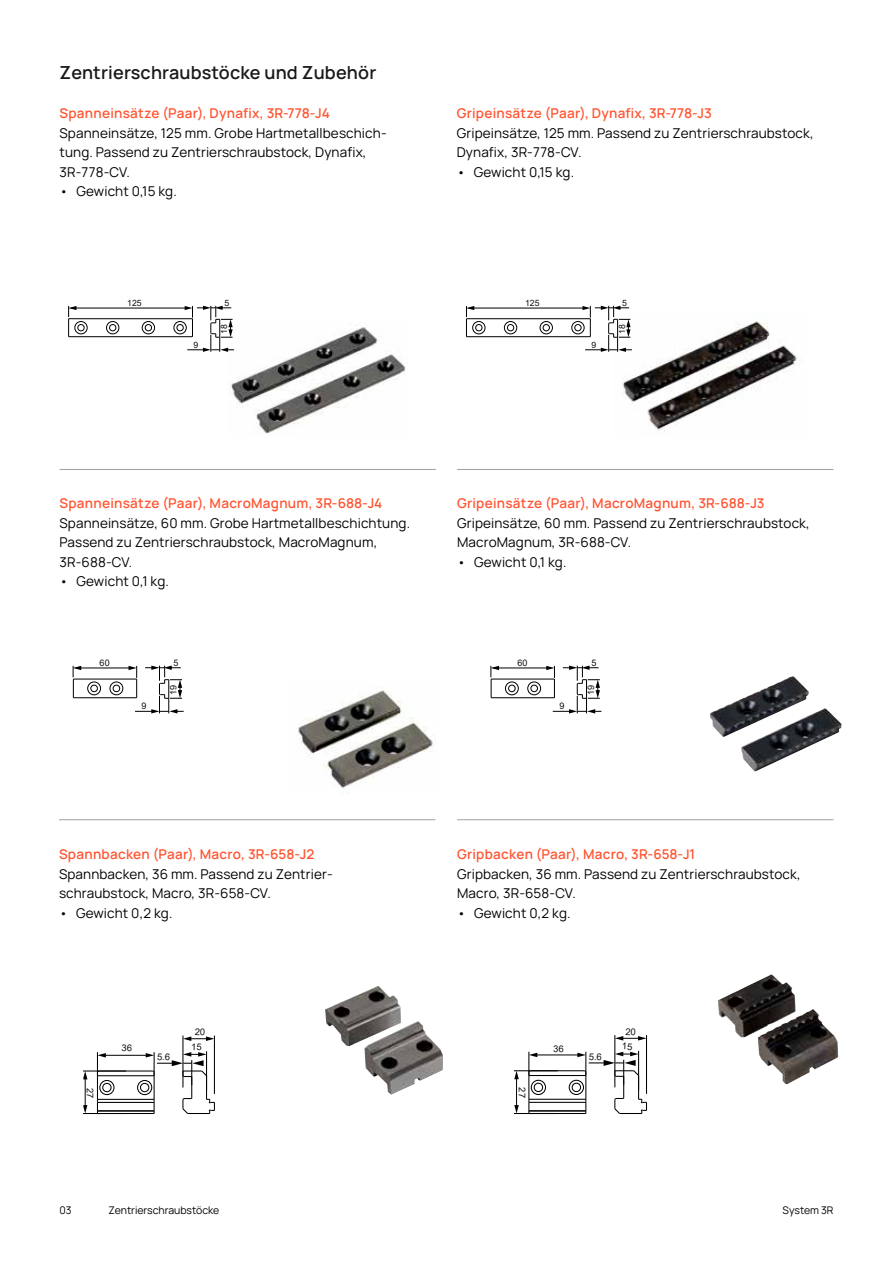
<style>
.page{position:relative;width:893px;height:1263px;background:#fff}
.page>*{position:absolute;margin:0;border:0;box-sizing:border-box;transform-origin:0 0}
.t1{font:600 18px "Manrope";letter-spacing:.01em;color:#191919}
.t2{font:13.5px/19.5px "Manrope";letter-spacing:.01em;color:#000}
.t3{font:600 13.5px "Manrope";letter-spacing:.02em;color:#ff5532}
.t4{font:10.5px "Manrope";color:#000}
.t5{font:9.3px/14.7px "Arial";color:#13110c;text-align:center}
.t6{font:9px "Arial";color:#13110c}
.t7{font:8.7px "Arial";color:#13110c}
</style>
<div class="page">
<hr style="left:457px;top:819px;width:376px;height:1px;background:#a0a0a0">
<hr style="left:457px;top:469px;width:376px;height:1px;background:#a0a0a0">
<hr style="left:59px;top:819px;width:376px;height:1px;background:#a0a0a0">
<hr style="left:60px;top:469px;width:376px;height:1px;background:#a0a0a0">
<img style="left:718px;top:974px;width:120px;height:110px">
<img style="left:325px;top:986px;width:118px;height:109px">
<img style="left:298px;top:690px;width:135px;height:103px">
<img style="left:710px;top:676px;width:132px;height:95px">
<img style="left:228px;top:327px;width:177px;height:107px">
<img style="left:622px;top:321px;width:178px;height:111px">
<hr style="left:69px;top:336px;width:123px;height:1px;background:#000">
<hr style="left:69px;top:318px;width:123px;height:1px;background:#000">
<hr style="left:75px;top:308px;width:111px;height:1px;background:#000">
<svg style="left:68px;top:306px;width:8px;height:31px"></svg>
<div style="left:106px;top:321px;width:13px;height:13px;border:1px solid #000;border-radius:50%"></div>
<div style="left:74px;top:321px;width:14px;height:13px;border:1px solid #000;border-radius:50%"></div>
<div style="left:173px;top:321px;width:14px;height:13px;border:1px solid #000;border-radius:50%"></div>
<div style="left:142px;top:321px;width:13px;height:13px;border:1px solid #000;border-radius:50%"></div>
<div style="left:109px;top:324px;width:7px;height:7px;border:1px solid #000;border-radius:50%"></div>
<div style="left:145px;top:324px;width:7px;height:7px;border:1px solid #000;border-radius:50%"></div>
<div style="left:77px;top:324px;width:8px;height:7px;border:1px solid #000;border-radius:50%"></div>
<div style="left:176px;top:324px;width:8px;height:7px;border:1px solid #000;border-radius:50%"></div>
<svg style="left:185px;top:306px;width:49px;height:46px"></svg>
<hr style="left:466px;top:336px;width:124px;height:1px;background:#000">
<hr style="left:466px;top:318px;width:124px;height:1px;background:#000">
<hr style="left:473px;top:308px;width:111px;height:1px;background:#000">
<svg style="left:466px;top:306px;width:8px;height:31px"></svg>
<div style="left:504px;top:321px;width:13px;height:13px;border:1px solid #000;border-radius:50%"></div>
<div style="left:472px;top:321px;width:13px;height:13px;border:1px solid #000;border-radius:50%"></div>
<div style="left:571px;top:321px;width:14px;height:13px;border:1px solid #000;border-radius:50%"></div>
<div style="left:540px;top:321px;width:13px;height:13px;border:1px solid #000;border-radius:50%"></div>
<div style="left:507px;top:324px;width:7px;height:7px;border:1px solid #000;border-radius:50%"></div>
<div style="left:543px;top:324px;width:7px;height:7px;border:1px solid #000;border-radius:50%"></div>
<div style="left:475px;top:324px;width:7px;height:7px;border:1px solid #000;border-radius:50%"></div>
<div style="left:574px;top:324px;width:8px;height:7px;border:1px solid #000;border-radius:50%"></div>
<svg style="left:582px;top:306px;width:50px;height:46px"></svg>
<hr style="left:73px;top:697px;width:64px;height:1px;background:#000">
<hr style="left:73px;top:678px;width:64px;height:1px;background:#000">
<hr style="left:80px;top:668px;width:50px;height:1px;background:#000">
<svg style="left:73px;top:666px;width:8px;height:32px"></svg>
<div style="left:87px;top:681px;width:14px;height:14px;border:1px solid #000;border-radius:50%"></div>
<div style="left:109px;top:681px;width:14px;height:14px;border:1px solid #000;border-radius:50%"></div>
<div style="left:90px;top:685px;width:8px;height:7px;border:1px solid #000;border-radius:50%"></div>
<div style="left:113px;top:685px;width:7px;height:7px;border:1px solid #000;border-radius:50%"></div>
<svg style="left:129px;top:665px;width:55px;height:48px"></svg>
<hr style="left:491px;top:697px;width:63px;height:1px;background:#000">
<hr style="left:491px;top:678px;width:63px;height:1px;background:#000">
<hr style="left:498px;top:668px;width:50px;height:1px;background:#000">
<svg style="left:490px;top:666px;width:9px;height:32px"></svg>
<div style="left:505px;top:681px;width:14px;height:14px;border:1px solid #000;border-radius:50%"></div>
<div style="left:527px;top:681px;width:14px;height:14px;border:1px solid #000;border-radius:50%"></div>
<div style="left:508px;top:685px;width:8px;height:7px;border:1px solid #000;border-radius:50%"></div>
<div style="left:530px;top:685px;width:8px;height:7px;border:1px solid #000;border-radius:50%"></div>
<svg style="left:546px;top:665px;width:55px;height:48px"></svg>
<hr style="left:529px;top:1099px;width:57px;height:1px;background:#000">
<hr style="left:529px;top:1102px;width:57px;height:1px;background:#000">
<hr style="left:529px;top:1113px;width:57px;height:1px;background:#000">
<svg style="left:615px;top:1036px;width:31px;height:4px"></svg>
<hr style="left:614px;top:1035px;width:1px;height:52px;background:#000">
<hr style="left:638px;top:1051px;width:1px;height:39px;background:#000">
<hr style="left:646px;top:1035px;width:1px;height:59px;background:#000">
<hr style="left:536px;top:1054px;width:43px;height:1px;background:#000">
<svg style="left:514px;top:1071px;width:5px;height:42px"></svg>
<hr style="left:514px;top:1070px;width:44px;height:1px;background:#000">
<hr style="left:514px;top:1113px;width:42px;height:1px;background:#000">
<div style="left:569px;top:1080px;width:15px;height:15px;border:1px solid #000;border-radius:50%"></div>
<div style="left:531px;top:1080px;width:15px;height:15px;border:1px solid #000;border-radius:50%"></div>
<div style="left:572px;top:1083px;width:9px;height:9px;border:1px solid #000;border-radius:50%"></div>
<div style="left:534px;top:1083px;width:9px;height:9px;border:1px solid #000;border-radius:50%"></div>
<hr style="left:529px;top:1075px;width:57px;height:1px;background:#000">
<hr style="left:530px;top:1070px;width:54px;height:1px;background:#000">
<hr style="left:529px;top:1110px;width:57px;height:1px;background:#000">
<svg style="left:528px;top:1052px;width:9px;height:61px"></svg>
<hr style="left:97px;top:1099px;width:57px;height:1px;background:#000">
<hr style="left:97px;top:1102px;width:57px;height:1px;background:#000">
<hr style="left:97px;top:1113px;width:57px;height:1px;background:#000">
<svg style="left:183px;top:1036px;width:31px;height:5px"></svg>
<hr style="left:182px;top:1035px;width:1px;height:52px;background:#000">
<hr style="left:206px;top:1051px;width:1px;height:39px;background:#000">
<hr style="left:214px;top:1035px;width:1px;height:59px;background:#000">
<hr style="left:104px;top:1055px;width:43px;height:1px;background:#000">
<svg style="left:83px;top:1071px;width:4px;height:42px"></svg>
<hr style="left:83px;top:1070px;width:43px;height:1px;background:#000">
<hr style="left:83px;top:1113px;width:42px;height:1px;background:#000">
<div style="left:137px;top:1080px;width:15px;height:15px;border:1px solid #000;border-radius:50%"></div>
<div style="left:99px;top:1080px;width:16px;height:15px;border:1px solid #000;border-radius:50%"></div>
<div style="left:140px;top:1083px;width:9px;height:9px;border:1px solid #000;border-radius:50%"></div>
<div style="left:102px;top:1083px;width:10px;height:9px;border:1px solid #000;border-radius:50%"></div>
<hr style="left:97px;top:1075px;width:57px;height:1px;background:#000">
<hr style="left:99px;top:1070px;width:54px;height:1px;background:#000">
<hr style="left:97px;top:1110px;width:57px;height:1px;background:#000">
<svg style="left:96px;top:1052px;width:10px;height:61px"></svg>
<svg style="left:577px;top:1052px;width:70px;height:62px"></svg>
<svg style="left:146px;top:1052px;width:69px;height:62px"></svg>
<h1 class="t1" style="left:60px;top:58px;width:318px">Zentrierschraubstöcke und Zubehör</h1>
<p class="t3" style="left:60px;top:102px;width:272px">Spanneinsätze (Paar), Dynafix, 3R-778-J4</p>
<p class="t2" style="left:60px;top:122px;width:329px">Spanneinsätze, 125 mm. Grobe Hartmetallbeschich&shy;tung. Passend zu Zentrierschraubstock, Dynafix,<br>3R-778-CV.</p>
<p class="t2" style="left:60px;top:181px;width:119px">• Gewicht 0,15 kg.</p>
<p class="t3" style="left:457px;top:102px;width:256px">Gripeinsätze (Paar), Dynafix, 3R-778-J3</p>
<p class="t2" style="left:457px;top:122px;width:358px">Gripeinsätze, 125 mm. Passend zu Zentrierschraubstock,<br>Dynafix, 3R-778-CV.</p>
<p class="t2" style="left:457px;top:161px;width:119px">• Gewicht 0,15 kg.</p>
<p class="t7" style="left:127px;top:297px;width:16px">125</p>
<p class="t7" style="left:224px;top:297px;width:6px">5</p>
<p class="t7" style="left:525px;top:297px;width:16px">125</p>
<p class="t7" style="left:622px;top:297px;width:6px">5</p>
<p class="t7" style="left:218px;top:334px;width:11px;rotate:-90deg">18</p>
<p class="t7" style="left:616px;top:334px;width:11px;rotate:-90deg">18</p>
<p class="t7" style="left:194px;top:338px;width:6px">9</p>
<p class="t7" style="left:591px;top:338px;width:6px">9</p>
<p class="t3" style="left:60px;top:492px;width:324px">Spanneinsätze (Paar), MacroMagnum, 3R-688-J4</p>
<p class="t2" style="left:60px;top:512px;width:352px">Spanneinsätze, 60 mm. Grobe Hartmetallbeschichtung.<br>Passend zu Zentrierschraubstock, MacroMagnum,<br>3R-688-CV.</p>
<p class="t2" style="left:60px;top:570px;width:111px">• Gewicht 0,1 kg.</p>
<p class="t3" style="left:457px;top:492px;width:309px">Gripeinsätze (Paar), MacroMagnum, 3R-688-J3</p>
<p class="t2" style="left:457px;top:512px;width:354px">Gripeinsätze, 60 mm. Passend zu Zentrierschraubstock,<br>MacroMagnum, 3R-688-CV.</p>
<p class="t2" style="left:457px;top:551px;width:111px">• Gewicht 0,1 kg.</p>
<p class="t6" style="left:100px;top:656px;width:12px">60</p>
<p class="t6" style="left:174px;top:656px;width:7px">5</p>
<p class="t6" style="left:517px;top:656px;width:12px">60</p>
<p class="t6" style="left:591px;top:656px;width:7px">5</p>
<p class="t6" style="left:167px;top:695px;width:12px;rotate:-90deg">19</p>
<p class="t6" style="left:585px;top:695px;width:12px;rotate:-90deg">19</p>
<p class="t6" style="left:142px;top:700px;width:7px">9</p>
<p class="t6" style="left:559px;top:700px;width:7px">9</p>
<p class="t3" style="left:59px;top:843px;width:257px">Spannbacken (Paar), Macro, 3R-658-J2</p>
<p class="t2" style="left:59px;top:863px;width:275px">Spannbacken, 36 mm. Passend zu Zentrier&shy;schraubstock, Macro, 3R-658-CV.</p>
<p class="t2" style="left:59px;top:902px;width:115px">• Gewicht 0,2 kg.</p>
<p class="t3" style="left:457px;top:843px;width:240px">Gripbacken (Paar), Macro, 3R-658-J1</p>
<p class="t2" style="left:457px;top:863px;width:345px">Gripbacken, 36 mm. Passend zu Zentrierschraubstock,<br>Macro, 3R-658-CV.</p>
<p class="t2" style="left:457px;top:902px;width:115px">• Gewicht 0,2 kg.</p>
<p class="t5" style="left:192px;top:1024px;width:15px;line-height:15.1px;rotate:2deg">20<br>15</p>
<p class="t5" style="left:623px;top:1024px;width:15px;rotate:2deg">20<br>15</p>
<p class="t5" style="left:97px;top:1087px;width:12px;rotate:90deg">27</p>
<p class="t5" style="left:529px;top:1087px;width:12px;rotate:90deg">27</p>
<p class="t4" style="left:60px;top:1202px;width:14px">03</p>
<p class="t4" style="left:108px;top:1202px;width:112px">Zentrierschraubstöcke</p>
<p class="t4" style="left:783px;top:1202px;width:52px">System 3R</p>
</div>
